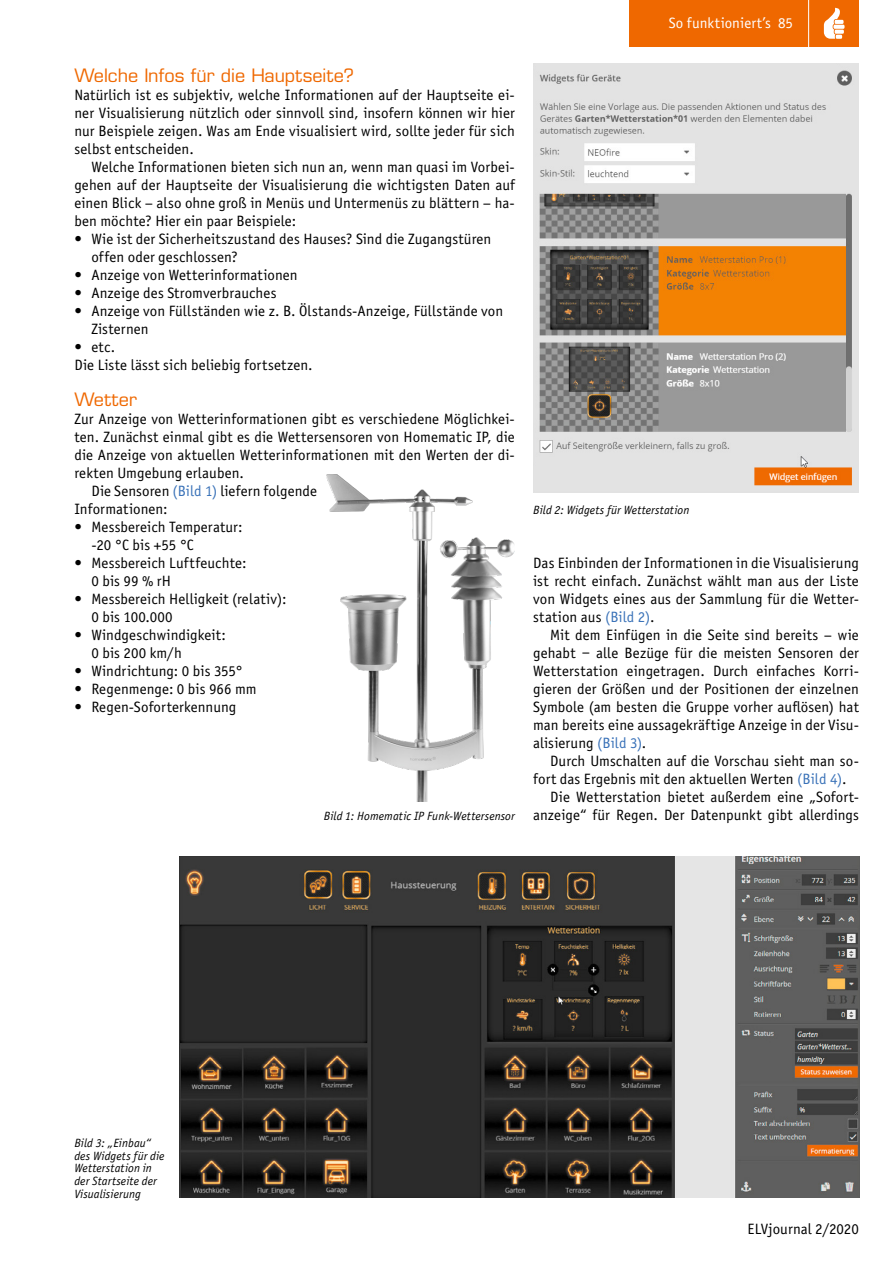
<style>
.page{position:relative;width:893px;height:1263px;background:#fff}
.page>*{position:absolute;margin:0;border:0;box-sizing:border-box;transform-origin:0 0}
.Subhead_5{font:18px "Eurostile LT Std";color:#ef6800}
.Fließtext_Neue_Zeile{font:15px/18px "Officina Sans Book ITC";letter-spacing:.005em;color:#000}
.Fließtext_Neuer_Absa{font:15px/18px "Officina Sans Book ITC";letter-spacing:.005em;color:#000;text-align:justify}
.t1{font:15px "Officina Sans Book ITC";color:#fff}
.Bildunterschrift{font:italic 12px/12.8px "Officina Sans Book ITC";letter-spacing:.01em;color:#000}
.s1{color:#3a72b8}
</style>
<div class="page">
<div style="left:629px;top:0;width:230px;height:47px;background:#ef6800"></div>
<hr style="left:808px;top:0;width:1px;height:51px;background:#fff">
<svg style="left:824px;top:7px;width:20px;height:32px"></svg>
<img style="left:533px;top:64px;width:326px;height:428px">
<img style="left:179px;top:856px;width:680px;height:342px">
<img style="left:327px;top:475px;width:188px;height:327px">
<p class="Subhead_5" style="left:74px;top:64px;width:281px">Welche Infos für die Hauptseite?</p>
<p class="Fließtext_Neuer_Absa" style="left:74px;top:85px;width:442px">Natürlich ist es subjektiv, welche Informationen auf der Hauptseite ei&shy;ner Visualisierung nützlich oder sinnvoll sind, insofern können wir hier nur Beispiele zeigen. Was am Ende visualisiert wird, sollte jeder für sich selbst entscheiden.</p>
<p class="Fließtext_Neue_Zeile" style="left:74px;top:157px;width:442px;text-align:justify;text-indent:17px">Welche Informationen bieten sich nun an, wenn man quasi im Vorbei&shy;gehen auf der Hauptseite der Visualisierung die wichtigsten Daten auf einen Blick – also ohne groß in Menüs und Untermenüs zu blättern – ha&shy;ben möchte? Hier ein paar Beispiele:</p>
<p class="Fließtext_Neue_Zeile" style="left:91px;top:229px;width:401px;text-indent:-17px">• Wie ist der Sicherheitszustand des Hauses? Sind die Zugangstüren offen oder geschlossen?</p>
<p class="Fließtext_Neue_Zeile" style="left:74px;top:265px;width:225px">• Anzeige von Wetterinformationen</p>
<p class="Fließtext_Neue_Zeile" style="left:74px;top:283px;width:204px">• Anzeige des Stromverbrauches</p>
<p class="Fließtext_Neue_Zeile" style="left:91px;top:301px;width:413px;text-indent:-17px">• Anzeige von Füllständen wie z. B. Ölstands-Anzeige, Füllstände von<br>Zisternen</p>
<p class="Fließtext_Neue_Zeile" style="left:74px;top:337px;width:42px">• etc.</p>
<p class="Fließtext_Neuer_Absa" style="left:74px;top:355px;width:240px">Die Liste lässt sich beliebig fortsetzen.</p>
<p class="Subhead_5" style="left:74px;top:388px;width:64px">Wetter</p>
<p class="Fließtext_Neuer_Absa" style="left:74px;top:409px;width:442px">Zur Anzeige von Wetterinformationen gibt es verschiedene Möglichkei&shy;ten. Zunächst einmal gibt es die Wettersensoren von Homematic IP, die die Anzeige von aktuellen Wetterinformationen mit den Werten der di&shy;rekten Umgebung erlauben.</p>
<p class="Fließtext_Neue_Zeile" style="left:74px;top:481px;width:244px;text-indent:17px">Die Sensoren <span class="s1">(Bild 1)</span> liefern folgende<br>Informationen:</p>
<p class="Fließtext_Neue_Zeile" style="left:91px;top:517px;width:153px;text-indent:-17px">• Messbereich Temperatur: -20 °C bis +55 °C</p>
<p class="Fließtext_Neue_Zeile" style="left:91px;top:553px;width:157px;text-indent:-17px">• Messbereich Luftfeuchte:<br>0 bis 99 % rH</p>
<p class="Fließtext_Neue_Zeile" style="left:91px;top:589px;width:196px;text-indent:-17px">• Messbereich Helligkeit (relativ):<br>0 bis 100.000</p>
<p class="Fließtext_Neue_Zeile" style="left:91px;top:625px;width:136px;text-indent:-17px">• Windgeschwindigkeit:<br>0 bis 200 km/h</p>
<p class="Fließtext_Neue_Zeile" style="left:74px;top:661px;width:170px">• Windrichtung: 0 bis 355°</p>
<p class="Fließtext_Neue_Zeile" style="left:74px;top:679px;width:184px">• Regenmenge: 0 bis 966 mm</p>
<p class="Fließtext_Neue_Zeile" style="left:74px;top:697px;width:163px">• Regen-Soforterkennung</p>
<p class="Bildunterschrift" style="left:324px;top:809px;width:192px">Bild 1: Homematic IP Funk-Wettersensor</p>
<p class="t1" style="left:669px;top:13px;width:126px">So funktioniert’s 85</p>
<p class="Bildunterschrift" style="left:533px;top:503px;width:158px">Bild 2: Widgets für Wetterstation</p>
<p class="Fließtext_Neuer_Absa" style="left:533px;top:553px;width:327px">Das Einbinden der Informationen in die Visualisierung ist recht einfach. Zunächst wählt man aus der Liste von Widgets eines aus der Sammlung für die Wetter&shy;station aus <span class="s1">(Bild 2)</span>.</p>
<p class="Fließtext_Neue_Zeile" style="left:533px;top:625px;width:327px;text-align:justify;text-indent:17px">Mit dem Einfügen in die Seite sind bereits – wie gehabt ‒ alle Bezüge für die meisten Sensoren der Wetterstation eingetragen. Durch einfaches Korri&shy;gieren der Größen und der Positionen der einzelnen Symbole (am besten die Gruppe vorher auflösen) hat man bereits eine aussagekräftige Anzeige in der Visu&shy;alisierung <span class="s1">(Bild 3)</span>.</p>
<p class="Fließtext_Neue_Zeile" style="left:533px;top:751px;width:327px;text-indent:17px">Durch Umschalten auf die Vorschau sieht man so&shy;fort das Ergebnis mit den aktuellen Werten <span class="s1">(Bild 4)</span>.</p>
<p class="Fließtext_Neue_Zeile" style="left:533px;top:787px;width:327px;text-align:right">Die Wetterstation bietet außerdem eine „Sofort&shy;anzeige“ für Regen. Der Datenpunkt gibt allerdings</p>
<p class="Bildunterschrift" style="left:74px;top:1136px;width:92px">Bild 3: „Einbau“ des Widgets für die<br>Wetterstation in der Startseite der<br>Visualisierung</p>
<p class="Fließtext_Neue_Zeile" style="left:748px;top:1219px;width:113px">ELVjournal 2/2020</p>
</div>
